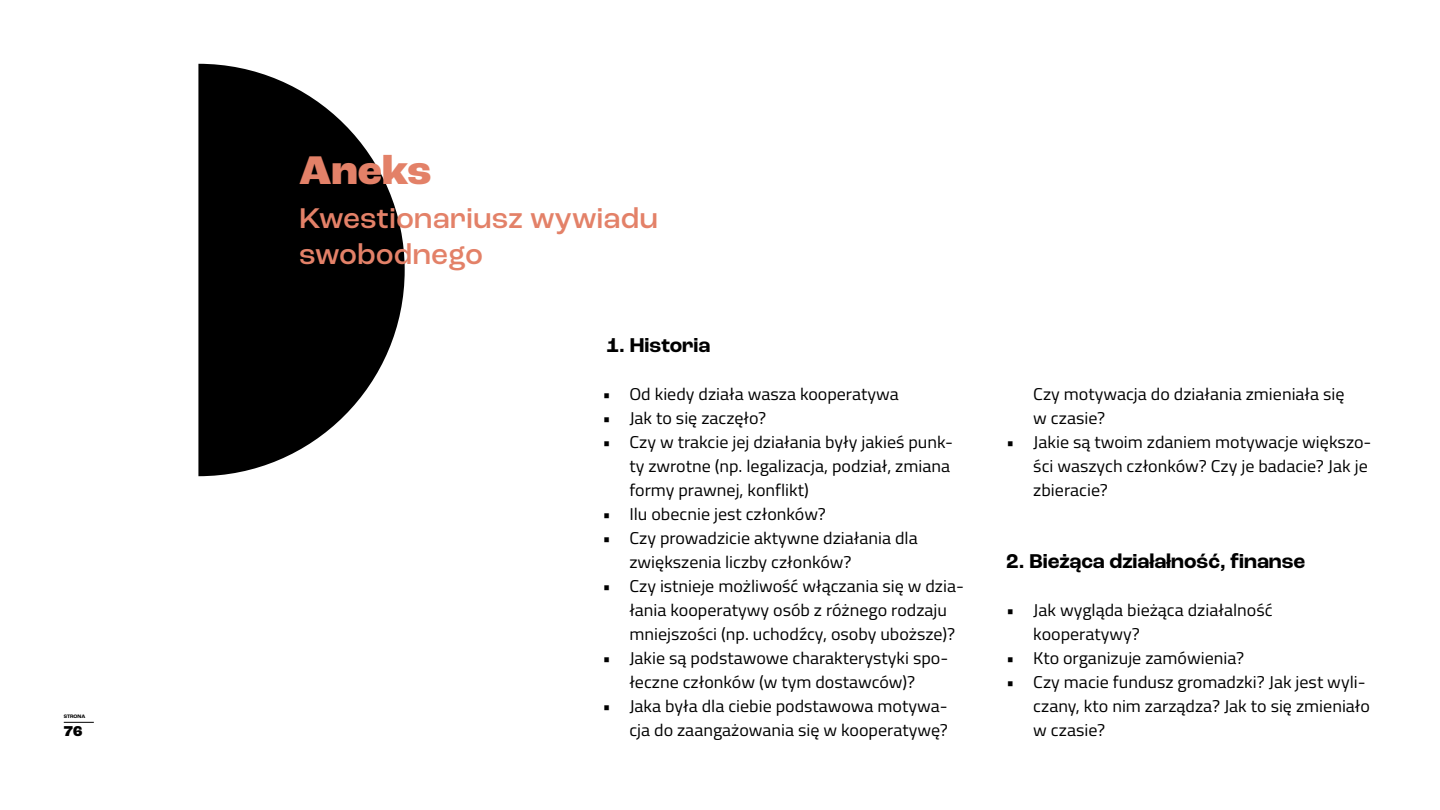
<style>
.page{position:relative;width:1440px;height:810px;background:#fff}
.page>*{position:absolute;margin:0;border:0;box-sizing:border-box;transform-origin:0 0}
.rozdz{font:800 42px "Roc Grotesk";color:#e38168}
.rozdz_IIrz{font:500 30px/36px "Roc Grotesk";color:#e38168}
.aneks_pyt{font:700 21px "Roc Grotesk";color:#000}
.t1{font:17.1px/24px "Titillium Web";color:#000;scale:1.05 1}
.t2{font:800 15px "Roc Grotesk";color:#000}
.t3{font:700 5.25px "Roc Grotesk";color:#000}
</style>
<div class="page">
<hr style="left:64px;top:722px;width:30px;height:1px;background:#000">
<svg style="left:198px;top:64px;width:207px;height:412px;fill:#000"></svg>
<p class="t3" style="left:64px;top:713px;width:23px">STRONA</p>
<p class="t2" style="left:64px;top:721px;width:20px">76</p>
<p class="rozdz" style="left:299px;top:144px;width:134px">Aneks</p>
<p class="rozdz_IIrz" style="left:299px;top:201px;width:361px">Kwestionariusz wywiadu swobodnego</p>
<p class="aneks_pyt" style="left:607px;top:332px;width:105px">1. Historia</p>
<p class="t1" style="left:602px;top:381px;width:284px">• Od kiedy działa wasza kooperatywa</p>
<p class="t1" style="left:602px;top:405px;width:158px">• Jak to się zaczęło?</p>
<p class="t1" style="left:629px;top:429px;width:310px;text-indent:-27px">• Czy w trakcie jej działania były jakieś punk&shy;ty zwrotne (np. legalizacja, podział, zmiana formy prawnej, konflikt)</p>
<p class="t1" style="left:602px;top:501px;width:214px">• Ilu obecnie jest członków?</p>
<p class="t1" style="left:629px;top:525px;width:276px;text-indent:-27px">• Czy prowadzicie aktywne działania dla zwiększenia liczby członków?</p>
<p class="t1" style="left:629px;top:573px;width:320px;text-indent:-27px">• Czy istnieje możliwość włączania się w dzia&shy;łania kooperatywy osób z różnego rodzaju mniejszości (np. uchodźcy, osoby uboższe)?</p>
<p class="t1" style="left:602px;top:645px;width:331px;text-align:center">• Jakie są podstawowe charakterystyki spo&shy;łeczne członków (w tym dostawców)?</p>
<p class="t1" style="left:602px;top:693px;width:330px;text-align:right">• Jaka była dla ciebie podstawowa motywa&shy;cja do zaangażowania się w kooperatywę?</p>
<p class="t1" style="left:1033px;top:381px;width:298px">Czy motywacja do działania zmieniała się w czasie?</p>
<p class="t1" style="left:1033px;top:429px;width:324px;text-indent:-27px">• Jakie są twoim zdaniem motywacje większo&shy;ści waszych członków? Czy je badacie? Jak je zbieracie?</p>
<p class="aneks_pyt" style="left:1006px;top:548px;width:300px">2. Bieżąca działałność, finanse</p>
<p class="t1" style="left:1033px;top:597px;width:229px;text-indent:-27px">• Jak wygląda bieżąca działalność kooperatywy?</p>
<p class="t1" style="left:1006px;top:645px;width:228px">• Kto organizuje zamówienia?</p>
<p class="t1" style="left:1033px;top:669px;width:322px;text-indent:-27px">• Czy macie fundusz gromadzki? Jak jest wyli&shy;czany, kto nim zarządza? Jak to się zmieniało w czasie?</p>
</div>
